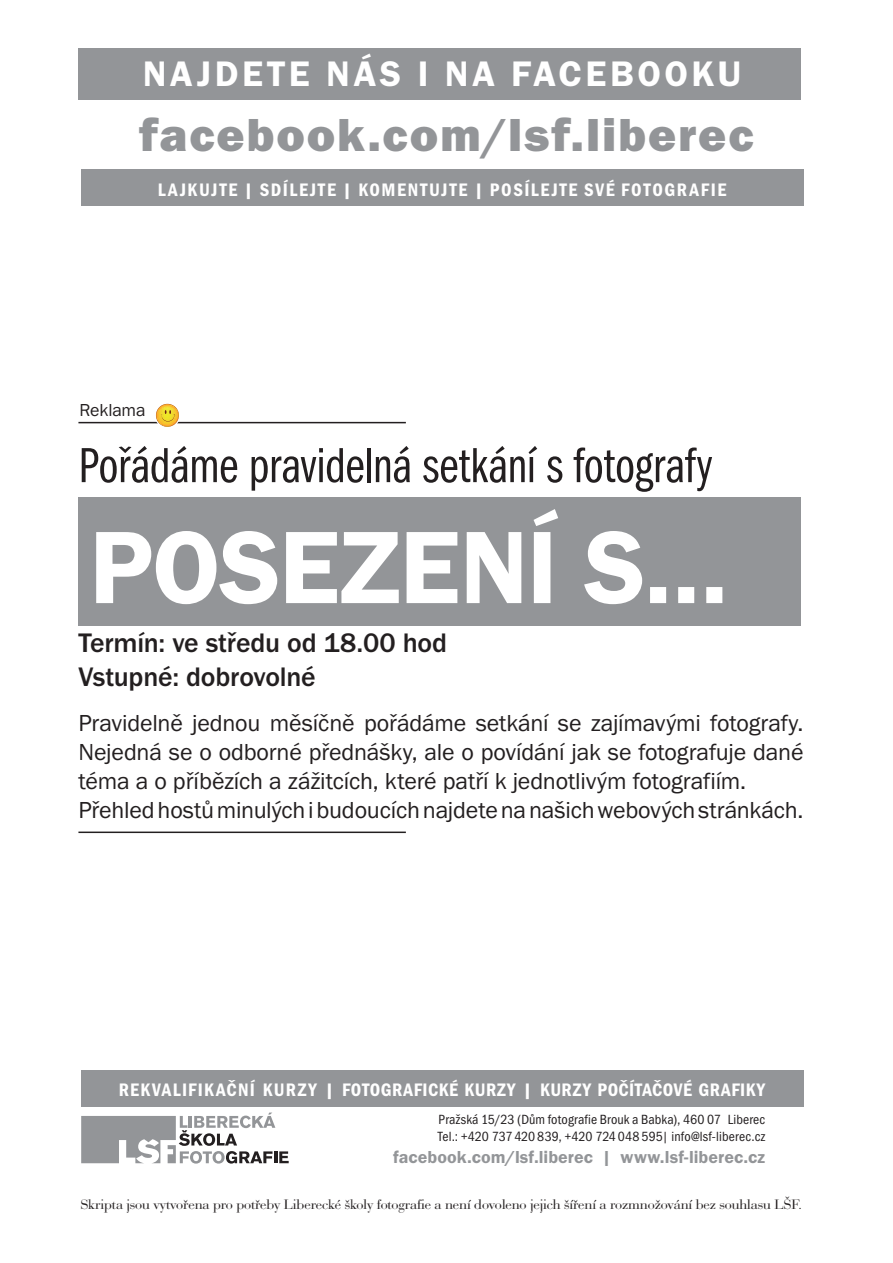
<style>
.page{position:relative;width:893px;height:1263px;background:#fff}
.page>*{position:absolute;margin:0;border:0;box-sizing:border-box;transform-origin:0 0}
.t1{font:600 106.5px "Franklin Gothic Itc TCE";letter-spacing:-.01em;color:#fff}
.t2{font:extra-condensed 51px "Franklin Gothic Itc TCE";letter-spacing:-.01em;color:#231f20}
.t3{font:800 48px "Franklin Gothic Itc TCE";letter-spacing:.04em;color:#939598}
.t4{font:600 36.75px "Franklin Gothic Itc TCE";letter-spacing:.1em;color:#fff}
.t5{font:500 27.75px/33.3px "Franklin Gothic Itc TCE";letter-spacing:-.005em;color:#231f20}
.t6{font:24px/28.8px "Franklin Gothic Itc TCE";letter-spacing:-.01em;color:#231f20}
.t7{font:600 condensed 18.75px "Franklin Gothic Itc TCE";letter-spacing:.035em;color:#fff}
.t8{font:600 condensed 18.75px "Franklin Gothic Itc TCE";letter-spacing:.075em;color:#fff}
.t9{font:600 18px "Franklin Gothic Itc TCE";letter-spacing:.005em;color:#939598}
.t10{font:18px "Franklin Gothic Itc TCE";letter-spacing:-.01em;color:#231f20}
.t11{font:14.25px "Bauer Bodoni DCE";color:#231f20}
.t12{font:condensed 13.8px/16.5px "Franklin Gothic Itc TCE";letter-spacing:.01em;color:#231f20}
</style>
<div class="page">
<svg style="left:81px;top:1112px;width:208px;height:51px"></svg>
<div style="left:81px;top:1070px;width:722px;height:36px;background:#939598"></div>
<div style="left:81px;top:170px;width:722px;height:36px;background:#939598"></div>
<div style="left:78px;top:49px;width:723px;height:51px;background:#939598"></div>
<div style="left:78px;top:497px;width:723px;height:129px;background:#939598"></div>
<hr style="left:78px;top:422px;width:328px;height:1px;background:#231f20">
<hr style="left:78px;top:831px;width:328px;height:2px;background:#231f20">
<svg style="left:155px;top:403px;width:25px;height:25px"></svg>
<svg style="left:156px;top:404px;width:23px;height:23px"></svg>
<svg style="left:157px;top:405px;width:21px;height:21px"></svg>
<p class="t4" style="left:143px;top:54px;width:600px">NAJDETE NÁS I NA FACEBOOKU</p>
<p class="t3" style="left:139px;top:107px;width:616px">facebook.com/lsf.liberec</p>
<p class="t8" style="left:158px;top:179px;width:570px">LAJKUJTE | SDÍLEJTE | KOMENTUJTE | POSÍLEJTE SVÉ FOTOGRAFIE</p>
<p class="t10" style="left:80px;top:400px;width:68px">Reklama</p>
<p class="t2" style="left:78px;top:437px;width:635px">Pořádáme pravidelná setkání s fotografy</p>
<p class="t1" style="left:89px;top:508px;width:641px">POSEZENÍ S…</p>
<p class="t5" style="left:78px;top:627px;width:370px">Termín: ve středu od 18.00 hod<br>Vstupné: dobrovolné</p>
<p class="t6" style="left:78px;top:709px;width:727px">Pravidelně jednou měsíčně pořádáme setkání se zajímavými fotografy.<br>Nejedná se o odborné přednášky, ale o povídání jak se fotografuje dané téma a o příbězích a zážitcích, které patří k jednotlivým fotografiím.<br>Přehled hostů minulých i budoucích najdete na našich webových stránkách.</p>
<p class="t7" style="left:119px;top:1079px;width:648px">REKVALIFIKAČNÍ KURZY | FOTOGRAFICKÉ KURZY | KURZY POČÍTAČOVÉ GRAFIKY</p>
<p class="t12" style="left:438px;top:1112px;width:329px">Pražská 15/23 (Dům fotografie Brouk a Babka), 460 07 Liberec<br>Tel.: +420 737 420 839, +420 724 048 595| info@lsf-liberec.cz</p>
<p class="t9" style="left:393px;top:1146px;width:374px">facebook.com/lsf.liberec | www.lsf-liberec.cz</p>
<p class="t11" style="left:80px;top:1196px;width:723px">Skripta jsou vytvořena pro potřeby Liberecké školy fotografie a není dovoleno jejich šíření a rozmnožování bez souhlasu LŠF.</p>
</div>
